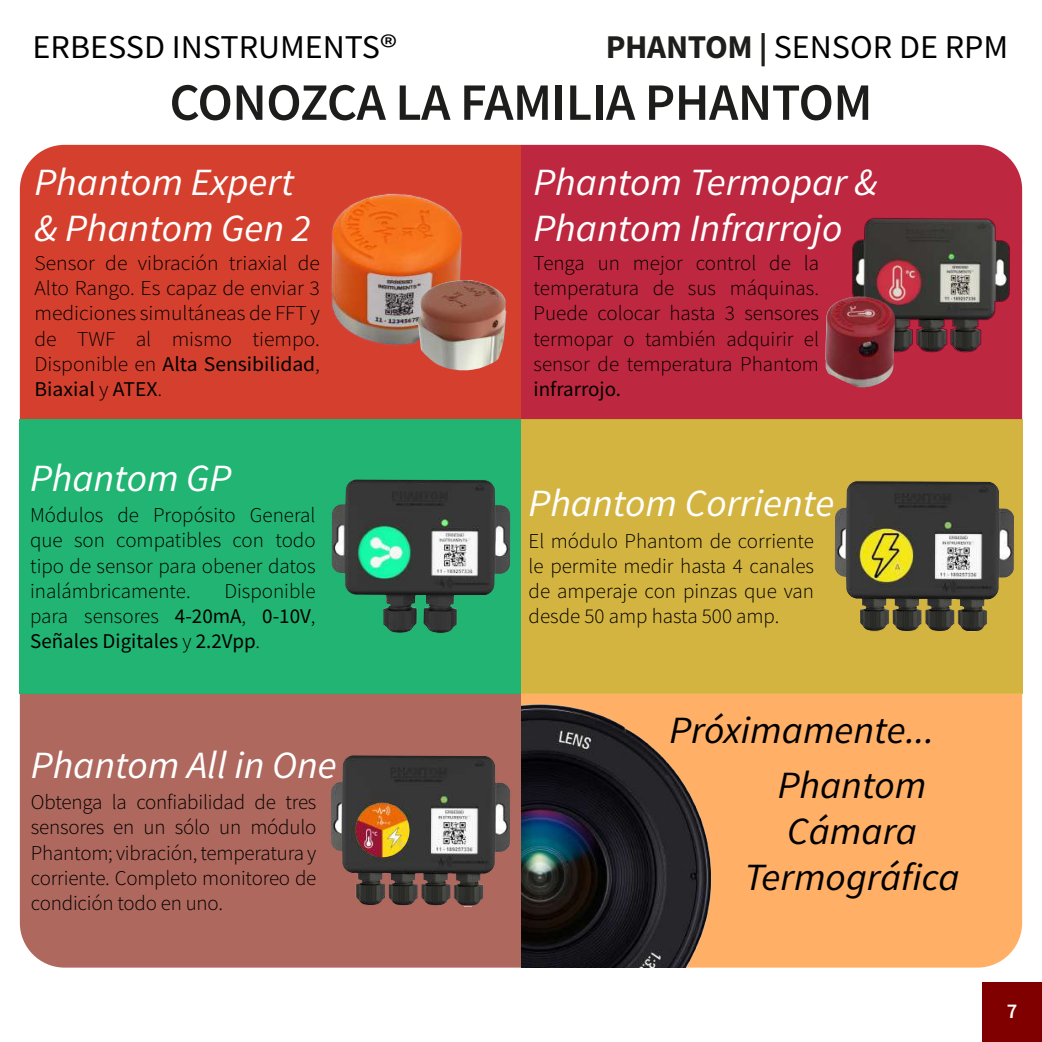
<style>
.page{position:relative;width:1042px;height:1042px;background:#fff}
.page>*{position:absolute;margin:0;border:0;box-sizing:border-box;transform-origin:0 0}
.t1{font:600 52.5px "Source Sans Pro";letter-spacing:-.01em;color:#1d1d1b}
.t2{font:italic 38.5px/46.2px "Source Sans Pro";color:#fff}
.t3{font:italic 38.5px/54.6px "Source Sans Pro";color:#000;text-align:right}
.t4{font:33.25px "Source Sans Pro";color:#010000}
.t5{font:300 21px/25.2px "Source Sans Pro";color:#000;text-align:justify}
.t6{font:21px/25.2px "Source Sans Pro";color:#000;text-align:justify}
.t7{font:600 21px "Source Sans Pro";color:#fff}
.s1{font-weight:700;color:#1e1e1c}
.s2{font-weight:400}
.s3{font-weight:300}
</style>
<div class="page">
<div style="left:20px;top:693px;width:501px;height:274px;background:#ae685e"></div>
<svg style="left:329px;top:754px;width:182px;height:153px;background:#60524f"></svg>
<img style="left:356px;top:803px;width:53px;height:54px">
<div style="left:521px;top:145px;width:501px;height:274px;background:#bd273f"></div>
<div style="left:521px;top:693px;width:501px;height:274px;background:#ffaf66"></div>
<div style="left:20px;top:145px;width:501px;height:274px;background:#d5402e"></div>
<div style="left:982px;top:982px;width:60px;height:60px;background:#800000"></div>
<img style="left:330px;top:193px;width:133px;height:153px">
<img style="left:418px;top:280px;width:88px;height:90px">
<svg style="left:851px;top:217px;width:159px;height:136px;background:#674345"></svg>
<img style="left:825px;top:296px;width:70px;height:91px">
<div style="left:20px;top:419px;width:501px;height:274px;background:#22b473"></div>
<svg style="left:331px;top:479px;width:180px;height:154px"></svg>
<img style="left:521px;top:700px;width:196px;height:267px">
<div style="left:521px;top:419px;width:501px;height:274px;background:#d4b441"></div>
<svg style="left:834px;top:481px;width:180px;height:151px"></svg>
<h3 class="t4" style="left:33px;top:26px;width:366px">ERBESSD INSTRUMENTS®</h3>
<h3 class="t4" style="left:606px;top:26px;width:404px"><span class="s1">PHANTOM |</span> SENSOR DE RPM</h3>
<h1 class="t1" style="left:169px;top:68px;width:704px">CONOZCA LA FAMILIA PHANTOM</h1>
<h2 class="t2" style="left:35px;top:158px;width:278px">Phantom Expert &amp; Phantom Gen 2</h2>
<h2 class="t2" style="left:533px;top:158px;width:345px">Phantom Termopar &amp;<br>Phantom Infrarrojo</h2>
<p class="t5" style="left:533px;top:250px;width:287px">Tenga un mejor control de la temperatura de sus máquinas.<br>Puede colocar hasta 3 sensores termopar o también adquirir el sensor de temperatura Phantom</p>
<p class="t6" style="left:533px;top:376px;width:89px">infrarrojo.</p>
<p class="t5" style="left:35px;top:250px;width:287px">Sensor de vibración triaxial de Alto Rango. Es capaz de enviar 3 mediciones simultáneas de FFT y de TWF al mismo tiempo.<br>Disponible en <span class="s2">Alta Sensibilidad</span>, <span class="s2">Biaxial</span> y <span class="s2">ATEX</span>.</p>
<h2 class="t2" style="left:30px;top:454px;width:203px">Phantom GP</h2>
<p class="t5" style="left:30px;top:502px;width:287px">Módulos de Propósito General que son compatibles con todo tipo de sensor para obener datos inalámbricamente.</p>
<p class="t6" style="left:30px;top:578px;width:287px;text-indent:194px"><span class="s3">Disponible para sensores</span> 4-20mA<span class="s3">,</span> 0-10V<span class="s3">, </span>Señales Digitales <span class="s3">y</span> 2.2Vpp<span class="s3">.</span></p>
<h2 class="t2" style="left:31px;top:741px;width:307px">Phantom All in One</h2>
<p class="t5" style="left:31px;top:789px;width:287px">Obtenga la confiabilidad de tres sensores en un sólo un módulo Phantom; vibración, temperatura y corriente. Completo monitoreo de condición todo en uno.</p>
<h2 class="t2" style="left:528px;top:480px;width:307px">Phantom Corriente</h2>
<p class="t5" style="left:528px;top:528px;width:287px">El módulo Phantom de corriente le permite medir hasta 4 canales de amperaje con pinzas que van desde 50 amp hasta 500 amp.</p>
<h2 class="t3" style="left:669px;top:702px;width:266px">Próximamente...<br>Phantom</h2>
<h2 class="t3" style="left:744px;top:807px;width:216px;line-height:46.2px;text-align:center">Cámara<br>Termográfica</h2>
<p class="t7" style="left:1007px;top:997px;width:12px">7</p>
</div>
